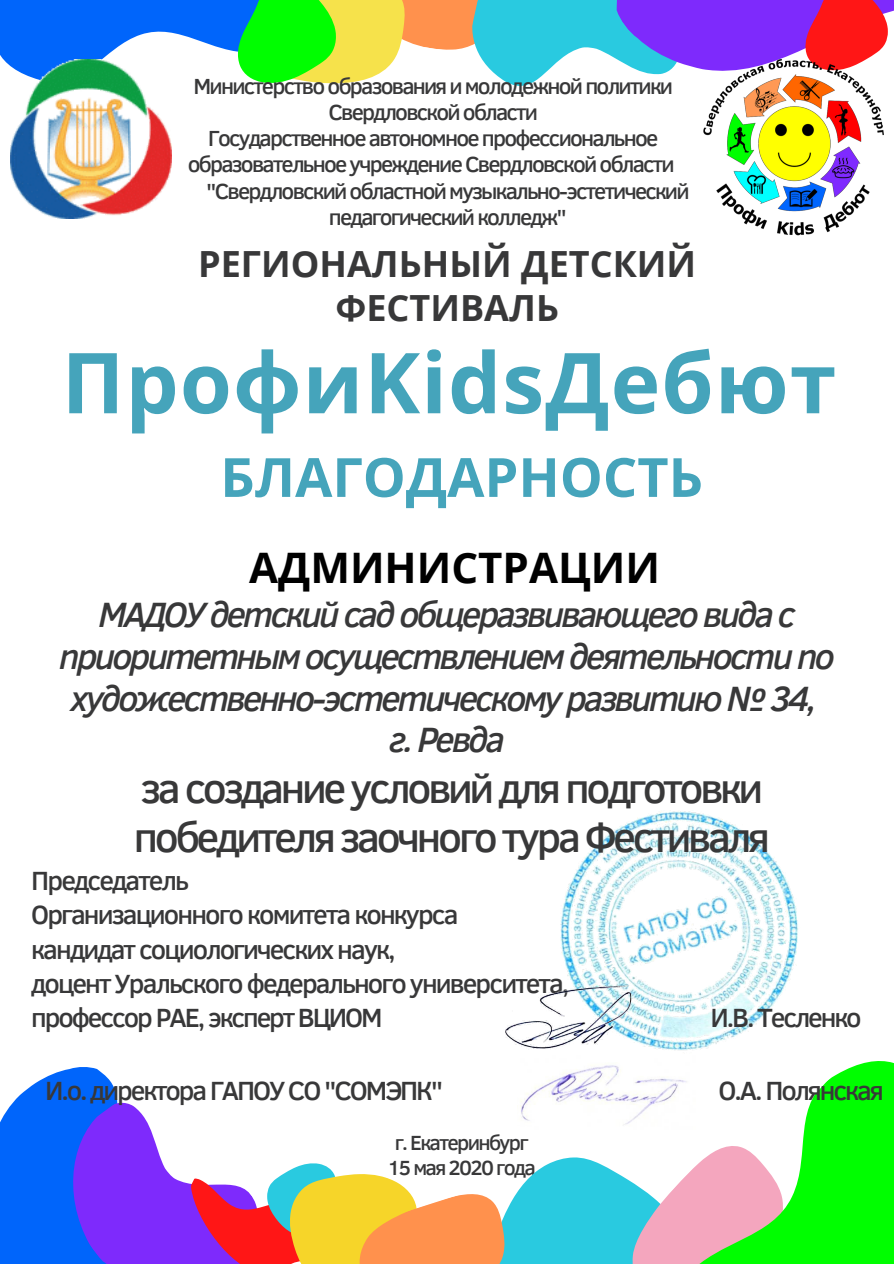
<style>
.page{position:relative;width:894px;height:1264px;background:#fff}
.page>*{position:absolute;margin:0;border:0;box-sizing:border-box;transform-origin:0 0}
.t1{font:700 84px "Open Sans";letter-spacing:.015em;color:#45a4bb}
.t2{font:700 54px "Open Sans";color:#45a4bb}
.t3{font:500 42px/49.5px "Clear Sans";letter-spacing:-.075em;color:#383839}
.t4{font:700 42px "Open Sans";color:#000}
.t5{font:italic 500 36px/41.7px "Clear Sans";letter-spacing:-.08em;color:#383839;text-align:center}
.t6{font:700 36px/44px "Open Sans";color:#383839;text-align:center}
.t7{font:500 27px/34.2px "Clear Sans";letter-spacing:-.07em;color:#383839}
.t8{font:500 22.5px "Clear Sans";letter-spacing:-.08em;color:#383839}
.t9{font:500 21px/24.8px "Clear Sans";letter-spacing:-.08em;color:#383839;text-align:center}
</style>
<div class="page">
<svg style="left:0;top:0;width:893px;height:151px"></svg>
<svg style="left:0;top:1067px;width:98px;height:196px"></svg>
<svg style="left:31px;top:1070px;width:138px;height:193px;background:#575bfb"></svg>
<svg style="left:805px;top:1061px;width:88px;height:202px;background:#12fe12"></svg>
<img style="left:703px;top:60px;width:180px;height:176px">
<svg style="left:169px;top:1122px;width:638px;height:141px"></svg>
<img style="left:10px;top:60px;width:161px;height:159px">
<img style="left:560px;top:811px;width:238px;height:240px">
<img style="left:505px;top:981px;width:132px;height:70px">
<img style="left:517px;top:1065px;width:178px;height:64px">
<p class="t8" style="left:193px;top:70px;width:481px">Министерство образования и молодежной политики</p>
<p class="t8" style="left:328px;top:96px;width:211px">Свердловской области</p>
<p class="t8" style="left:208px;top:122px;width:451px">Государственное автономное профессиональное</p>
<p class="t8" style="left:188px;top:148px;width:488px">образовательное учреждение Свердловской области</p>
<p class="t8" style="left:206px;top:174px;width:485px">"Свердловский областной музыкально-эстетический</p>
<p class="t8" style="left:328px;top:201px;width:239px">педагогический колледж"</p>
<h3 class="t6" style="left:198px;top:241px;width:499px">РЕГИОНАЛЬНЫЙ ДЕТСКИЙ<br>ФЕСТИВАЛЬ</h3>
<h1 class="t1" style="left:62px;top:323px;width:775px">ПрофиKidsДебют</h1>
<h2 class="t2" style="left:220px;top:439px;width:484px">БЛАГОДАРНОСТЬ</h2>
<h3 class="t4" style="left:249px;top:538px;width:412px">АДМИНИСТРАЦИИ</h3>
<h3 class="t5" style="left:59px;top:592px;width:777px">МАДОУ детский сад общеразвивающего вида с приоритетным осуществлением деятельности по художественно-эстетическому развитию № 34, г. Ревда</h3>
<h3 class="t3" style="left:134px;top:761px;width:637px">за создание условий для подготовки победителя заочного тура Фестиваля</h3>
<p class="t7" style="left:31px;top:862px;width:539px">Председатель<br>Организационного комитета конкурса кандидат социологических наук,<br>доцент Уральского федерального университета, профессор РАЕ, эксперт ВЦИОМ</p>
<p class="t7" style="left:710px;top:999px;width:153px">И.В. Тесленко</p>
<p class="t7" style="left:45px;top:1071px;width:400px">И.о. директора ГАПОУ СО "СОМЭПК"</p>
<p class="t7" style="left:718px;top:1071px;width:167px">О.А. Полянская</p>
<p class="t9" style="left:387px;top:1128px;width:150px">г. Екатеринбург<br>15 мая 2020 года</p>
</div>
